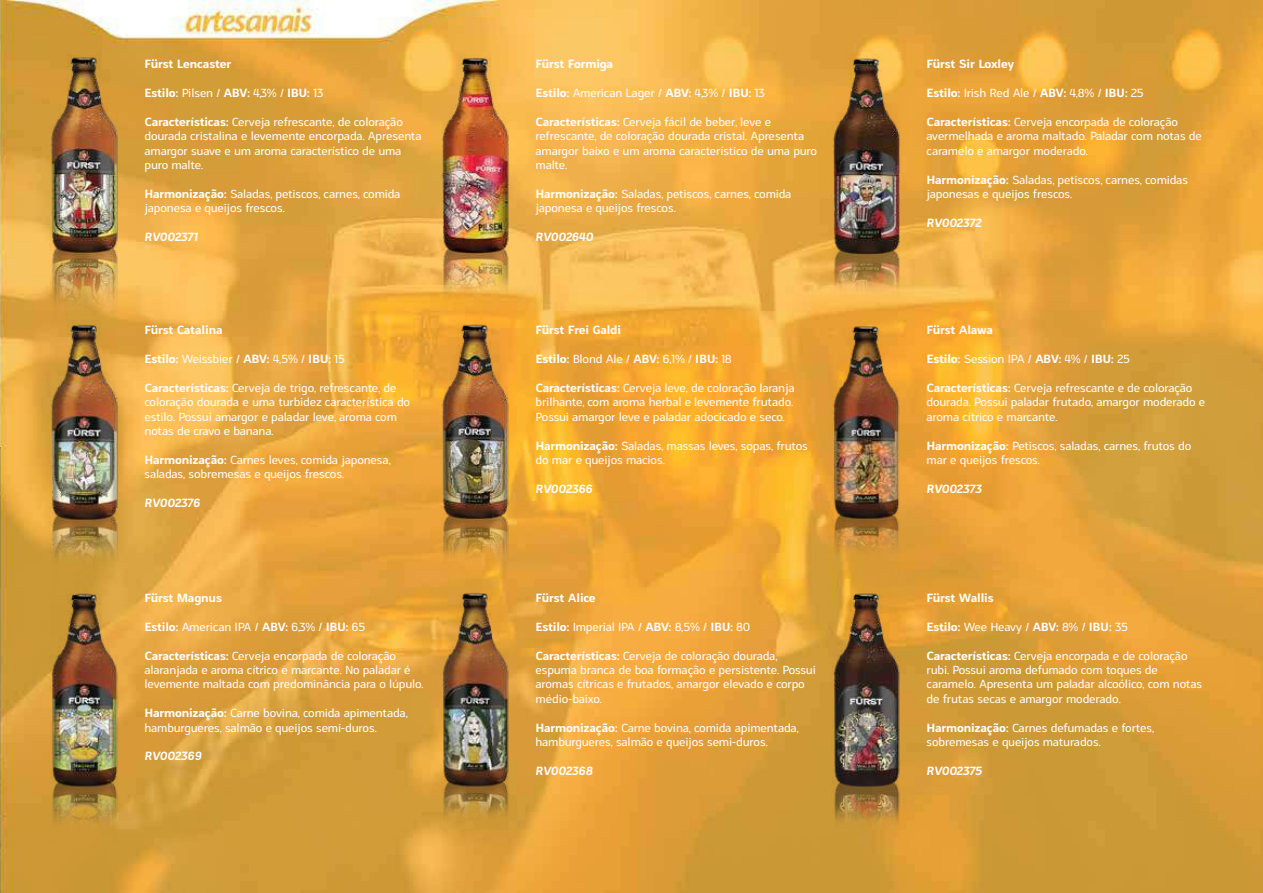
<style>
.page{position:relative;width:1263px;height:893px;background:#fff}
.page>*{position:absolute;margin:0;border:0;box-sizing:border-box;transform-origin:0 0}
.t1{font:12px/14.4px "Sadi Sans";letter-spacing:-.08em;color:#fff}
.t2{font:700 12px "Sadi Sans";letter-spacing:-.08em;color:#fff}
.t3{font:italic 700 12px "Sadi Sans";letter-spacing:-.1em;color:#fff}
.s1{font-weight:400}
.s2{font-weight:700}
</style>
<div class="page">
<img style="left:0;top:0;width:1263px;height:893px">
<img style="left:26px;top:54px;width:136px;height:266px">
<img style="left:26px;top:320px;width:136px;height:267px">
<img style="left:26px;top:587px;width:136px;height:306px">
<img style="left:417px;top:54px;width:136px;height:265px">
<img style="left:417px;top:319px;width:136px;height:268px">
<img style="left:417px;top:587px;width:136px;height:306px">
<img style="left:808px;top:54px;width:136px;height:266px">
<img style="left:808px;top:320px;width:136px;height:267px">
<img style="left:808px;top:587px;width:136px;height:306px">
<p class="t2" style="left:144px;top:54px;width:89px">Fürst Lencaster</p>
<p class="t2" style="left:144px;top:83px;width:181px">Estilo: <span class="s1">Pilsen /</span> ABV: <span class="s1">4,3% /</span> IBU: <span class="s1">13</span></p>
<p class="t1" style="left:144px;top:114px;width:279px"><span class="s2">Características:</span> Cerveja refrescante, de coloração dourada cristalina e levemente encorpada. Apresenta amargor suave e um aroma característico de uma puro malte.</p>
<p class="t1" style="left:144px;top:186px;width:258px"><span class="s2">Harmonização:</span> Saladas, petiscos, carnes, comida japonesa e queijos frescos.</p>
<p class="t3" style="left:144px;top:227px;width:56px">RV002371</p>
<p class="t2" style="left:144px;top:320px;width:80px">Fürst Catalina</p>
<p class="t1" style="left:144px;top:351px;width:203px"><span class="s2">Estilo:</span> Weissbier / <span class="s2">ABV:</span> 4,5% / <span class="s2">IBU:</span> 15</p>
<p class="t1" style="left:144px;top:380px;width:268px"><span class="s2">Características:</span> Cerveja de trigo, refrescante, de coloração dourada e uma turbidez característica do estilo. Possui amargor e paladar leve, aroma com notas de cravo e banana.</p>
<p class="t1" style="left:144px;top:452px;width:248px"><span class="s2">Harmonização:</span> Carnes leves, comida japonesa, saladas, sobremesas e queijos frescos.</p>
<p class="t3" style="left:144px;top:493px;width:58px">RV002376</p>
<p class="t2" style="left:144px;top:587px;width:80px">Fürst Magnus</p>
<p class="t1" style="left:144px;top:619px;width:223px"><span class="s2">Estilo:</span> American IPA / <span class="s2">ABV:</span> 6,3% / <span class="s2">IBU:</span> 65</p>
<p class="t1" style="left:144px;top:648px;width:281px"><span class="s2">Características:</span> Cerveja encorpada de coloração alaranjada e aroma cítrico e marcante. No paladar é levemente maltada com predominância para o lúpulo.</p>
<p class="t1" style="left:144px;top:705px;width:265px"><span class="s2">Harmonização:</span> Carne bovina, comida apimentada, hamburgueres, salmão e queijos semi-duros.</p>
<p class="t3" style="left:144px;top:746px;width:60px">RV002369</p>
<p class="t2" style="left:535px;top:54px;width:80px">Fürst Formiga</p>
<p class="t1" style="left:535px;top:85px;width:232px"><span class="s2">Estilo:</span> American Lager / <span class="s2">ABV:</span> 4,3% / <span class="s2">IBU:</span> 13</p>
<p class="t1" style="left:535px;top:114px;width:284px"><span class="s2">Características:</span> Cerveja fácil de beber, leve e refrescante, de coloração dourada cristal. Apresenta amargor baixo e um aroma característico de uma puro malte.</p>
<p class="t1" style="left:535px;top:186px;width:258px"><span class="s2">Harmonização:</span> Saladas, petiscos, carnes, comida japonesa e queijos frescos.</p>
<p class="t3" style="left:535px;top:227px;width:60px">RV002640</p>
<p class="t2" style="left:535px;top:320px;width:88px">Fürst Frei Galdi</p>
<p class="t1" style="left:535px;top:351px;width:199px"><span class="s2">Estilo:</span> Blond Ale / <span class="s2">ABV:</span> 6,1% / <span class="s2">IBU:</span> 18</p>
<p class="t1" style="left:535px;top:380px;width:261px;text-align:justify"><span class="s2">Características:</span> Cerveja leve, de coloração laranja brilhante, com aroma herbal e levemente frutado.<br>Possui amargor leve e paladar adocicado e seco.</p>
<p class="t1" style="left:535px;top:438px;width:275px"><span class="s2">Harmonização:</span> Saladas, massas leves, sopas, frutos do mar e queijos macios.</p>
<p class="t3" style="left:535px;top:478px;width:60px">RV002366</p>
<p class="t2" style="left:535px;top:587px;width:62px">Fürst Alice</p>
<p class="t1" style="left:535px;top:619px;width:217px"><span class="s2">Estilo:</span> Imperial IPA / <span class="s2">ABV:</span> 8,5% / <span class="s2">IBU:</span> 80</p>
<p class="t1" style="left:535px;top:648px;width:282px"><span class="s2">Características:</span> Cerveja de coloração dourada, espuma branca de boa formação e persistente. Possui aromas cítricas e frutados, amargor elevado e corpo médio-baixo.</p>
<p class="t1" style="left:535px;top:720px;width:265px"><span class="s2">Harmonização:</span> Carne bovina, comida apimentada, hamburgueres, salmão e queijos semi-duros.</p>
<p class="t3" style="left:535px;top:760px;width:60px">RV002368</p>
<p class="t2" style="left:926px;top:54px;width:90px">Fürst Sir Loxley</p>
<p class="t1" style="left:926px;top:85px;width:219px"><span class="s2">Estilo:</span> Irish Red Ale / <span class="s2">ABV:</span> 4,8% / <span class="s2">IBU:</span> 25</p>
<p class="t1" style="left:926px;top:114px;width:277px"><span class="s2">Características:</span> Cerveja encorpada de coloração avermelhada e aroma maltado. Paladar com notas de caramelo e amargor moderado.</p>
<p class="t1" style="left:926px;top:172px;width:264px"><span class="s2">Harmonização:</span> Saladas, petiscos, carnes, comidas japonesas e queijos frescos.</p>
<p class="t3" style="left:926px;top:212px;width:57px">RV002372</p>
<p class="t2" style="left:926px;top:320px;width:69px">Fürst Alawa</p>
<p class="t1" style="left:926px;top:351px;width:205px"><span class="s2">Estilo:</span> Session IPA / <span class="s2">ABV:</span> 4% / <span class="s2">IBU:</span> 25</p>
<p class="t1" style="left:926px;top:380px;width:281px"><span class="s2">Características:</span> Cerveja refrescante e de coloração dourada. Possui paladar frutado, amargor moderado e aroma cítrico e marcante.</p>
<p class="t1" style="left:926px;top:438px;width:267px"><span class="s2">Harmonização:</span> Petiscos, saladas, carnes, frutos do mar e queijos frescos.</p>
<p class="t3" style="left:926px;top:478px;width:58px">RV002373</p>
<p class="t2" style="left:926px;top:587px;width:69px">Fürst Wallis</p>
<p class="t2" style="left:926px;top:616px;width:204px">Estilo: <span class="s1">Wee Heavy /</span> ABV: <span class="s1">8% /</span> IBU: <span class="s1">35</span></p>
<p class="t1" style="left:926px;top:648px;width:278px"><span class="s2">Características:</span> Cerveja encorpada e de coloração rubi. Possui aroma defumado com toques de caramelo. Apresenta um paladar alcoólico, com notas de frutas secas e amargor moderado.</p>
<p class="t1" style="left:926px;top:720px;width:230px"><span class="s2">Harmonização:</span> Carnes defumadas e fortes, sobremesas e queijos maturados.</p>
<p class="t3" style="left:926px;top:760px;width:58px">RV002375</p>
</div>
